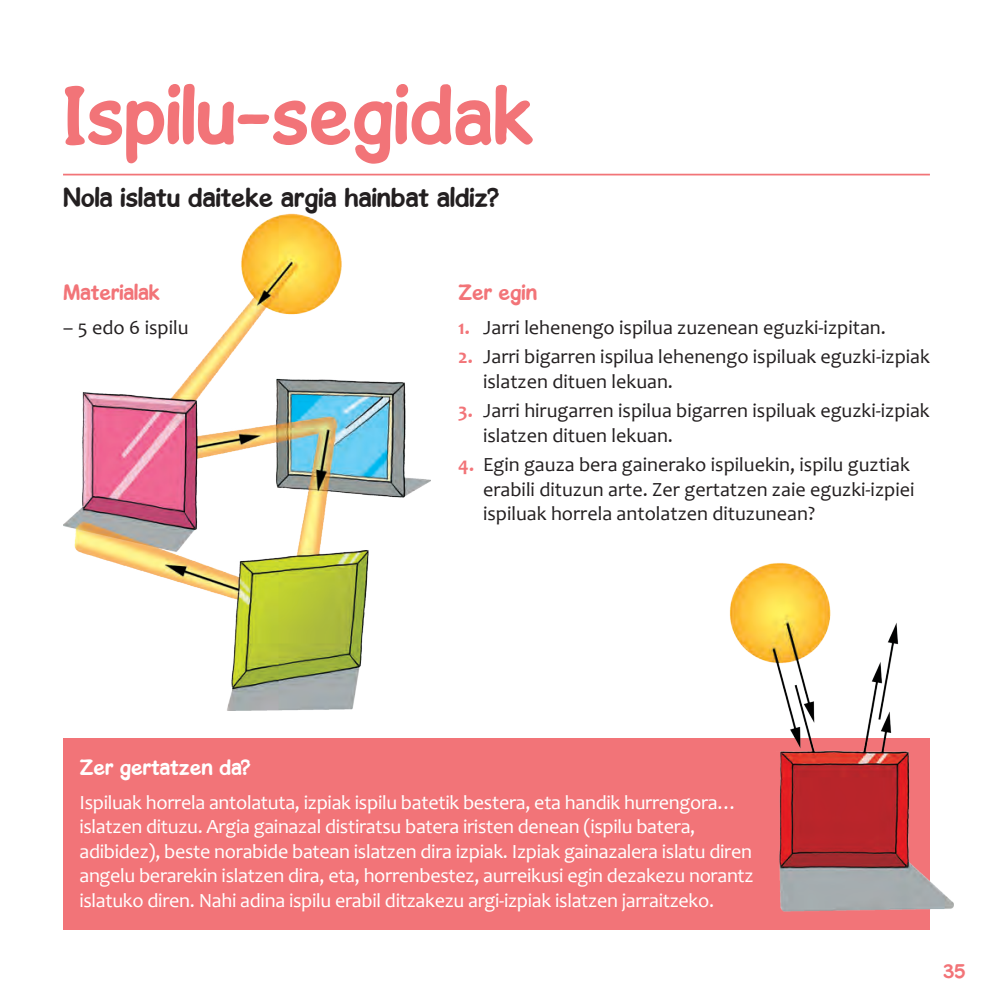
<style>
.page{position:relative;width:993px;height:993px;background:#fff}
.page>*{position:absolute;margin:0;border:0;box-sizing:border-box;transform-origin:0 0}
.t1{font:700 84px "Gosmick Sans";color:#f27478}
.t2{font:700 28px "Gosmick Sans";color:#231f20}
.t3{font:700 22.75px "Gosmick Sans";color:#f27478}
.t4{font:700 22.75px "Gosmick Sans";color:#fff}
.t5{font:20.12px/24.5px "Candara";letter-spacing:-.015em;color:#fff}
.t6{font:20.12px/24.5px "Candara";color:#231f20}
.t7{font:700 20.12px "Gosmick Sans";color:#f27478}
.s1{font-weight:700;color:#f27478}
</style>
<div class="page">
<img style="left:63px;top:213px;width:367px;height:497px">
<hr style="left:63px;top:174px;width:866px;height:1px;background:#f27478">
<div style="left:63px;top:738px;width:866px;height:191px;background:#f27478"></div>
<img style="left:729px;top:563px;width:224px;height:348px">
<h1 class="t1" style="left:63px;top:64px;width:470px">Ispilu-segidak</h1>
<h2 class="t2" style="left:63px;top:181px;width:438px">Nola islatu daiteke argia hainbat aldiz?</h2>
<p class="t3" style="left:63px;top:278px;width:98px">Materialak</p>
<p class="t6" style="left:63px;top:315px;width:127px">– 5 edo 6 ispilu</p>
<p class="t3" style="left:458px;top:278px;width:80px">Zer egin</p>
<p class="t6" style="left:458px;top:315px;width:429px"><span class="s1">1.</span> Jarri lehenengo ispilua zuzenean eguzki-izpitan.</p>
<p class="t6" style="left:483px;top:344px;width:448px;text-indent:-25px"><span class="s1">2.</span> Jarri bigarren ispilua lehenengo ispiluak eguzki-izpiak islatzen dituen lekuan.</p>
<p class="t6" style="left:483px;top:398px;width:448px;text-indent:-25px"><span class="s1">3.</span> Jarri hirugarren ispilua bigarren ispiluak eguzki-izpiak islatzen dituen lekuan.</p>
<p class="t6" style="left:483px;top:452px;width:433px;text-indent:-25px"><span class="s1">4.</span> Egin gauza bera gainerako ispiluekin, ispilu guztiak erabili dituzun arte. Zer gertatzen zaie eguzki-izpiei ispiluak horrela antolatzen dituzunean?</p>
<p class="t4" style="left:79px;top:752px;width:173px">Zer gertatzen da?</p>
<p class="t5" style="left:79px;top:789px;width:675px">Ispiluak horrela antolatuta, izpiak ispilu batetik bestera, eta handik hurrengora… islatzen dituzu. Argia gainazal distiratsu batera iristen denean (ispilu batera, adibidez), beste norabide batean islatzen dira izpiak. Izpiak gainazalera islatu diren angelu berarekin islatzen dira, eta, horrenbestez, aurreikusi egin dezakezu norantz islatuko diren. Nahi adina ispilu erabil ditzakezu argi-izpiak islatzen jarraitzeko.</p>
<p class="t7" style="left:942px;top:958px;width:24px">35</p>
</div>
